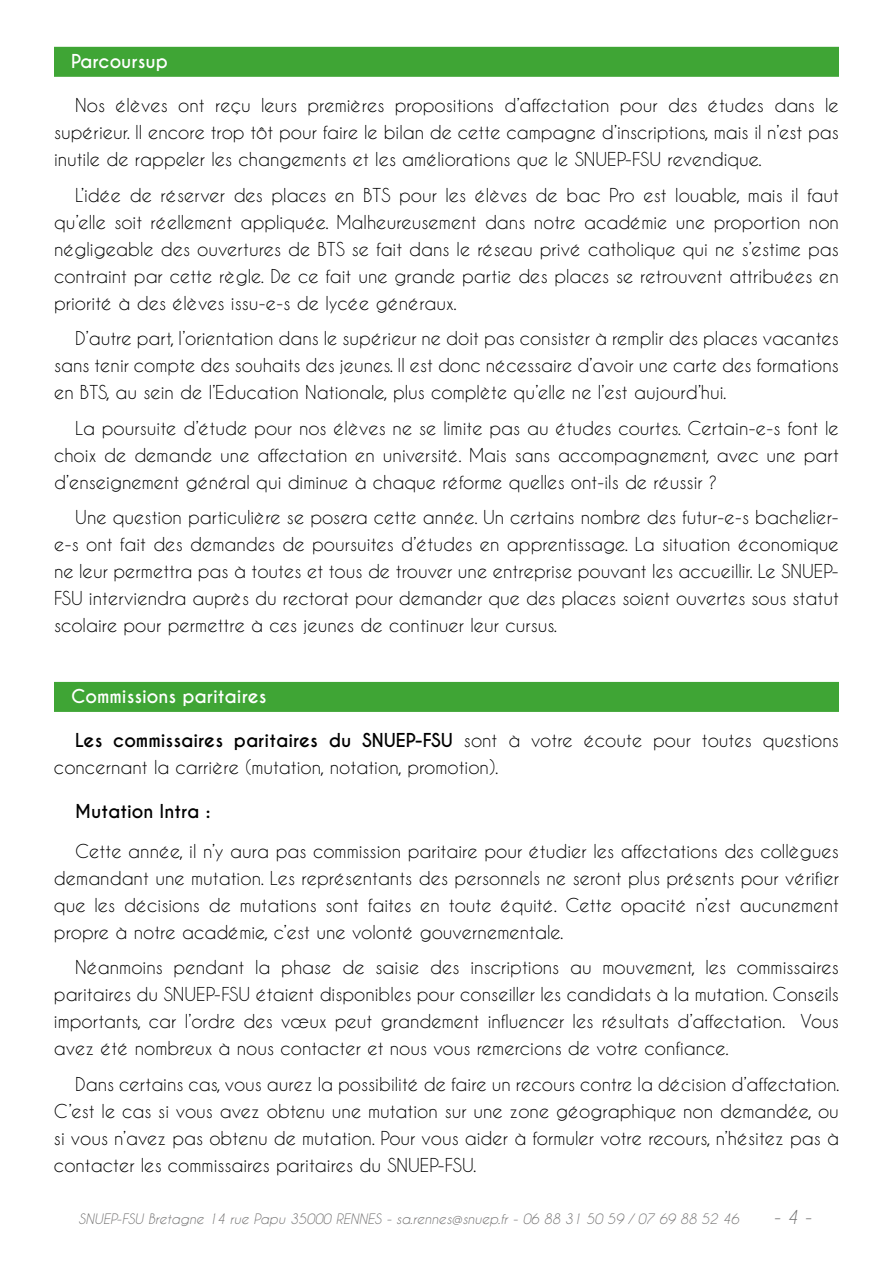
<style>
.page{position:relative;width:893px;height:1263px;background:#fff}
.page>*{position:absolute;margin:0;border:0;box-sizing:border-box;transform-origin:0 0}
.t1{font:18px/27px "Caviar Dreams";color:#000;text-align:justify}
.t2{font:700 18px "Caviar Dreams";color:#fff}
.t3{font:700 18px "Caviar Dreams";color:#000}
.t4{font:italic 18px "Caviar Dreams";color:#706f6f}
.t5{font:italic 13.5px "Caviar Dreams";color:#706f6f}
.s1{font-weight:700}
</style>
<div class="page">
<div style="left:54px;top:47px;width:785px;height:30px;background:#3fa535"></div>
<div style="left:54px;top:682px;width:785px;height:30px;background:#3fa535"></div>
<p class="t2" style="left:71px;top:50px;width:98px">Parcoursup</p>
<p class="t1" style="left:54px;top:92px;width:786px;text-indent:21px">Nos élèves ont reçu leurs premières propositions d’affectation pour des études dans le supérieur. Il encore trop tôt pour faire le bilan de cette campagne d’inscriptions, mais il n’est pas inutile de rappeler les changements et les améliorations que le SNUEP-FSU revendique.</p>
<p class="t1" style="left:54px;top:181px;width:786px;text-indent:21px">L’idée de réserver des places en BTS pour les élèves de bac Pro est louable, mais il faut qu’elle soit réellement appliquée. Malheureusement dans notre académie une proportion non négligeable des ouvertures de BTS se fait dans le réseau privé catholique qui ne s’estime pas contraint par cette règle. De ce fait une grande partie des places se retrouvent attribuées en priorité à des élèves issu-e-s de lycée généraux.</p>
<p class="t1" style="left:54px;top:325px;width:786px;text-indent:21px">D’autre part, l’orientation dans le supérieur ne doit pas consister à remplir des places vacantes sans tenir compte des souhaits des jeunes. Il est donc nécessaire d’avoir une carte des formations en BTS, au sein de l’Education Nationale, plus complète qu’elle ne l’est aujourd’hui.</p>
<p class="t1" style="left:54px;top:414px;width:786px;text-indent:21px">La poursuite d’étude pour nos élèves ne se limite pas au études courtes. Certain-e-s font le choix de demande une affectation en université. Mais sans accompagnement, avec une part d’enseignement général qui diminue à chaque réforme quelles ont-ils de réussir ?</p>
<p class="t1" style="left:54px;top:504px;width:786px;text-indent:21px">Une question particulière se posera cette année. Un certains nombre des futur-e-s bachelier&shy;e-s ont fait des demandes de poursuites d’études en apprentissage. La situation économique ne leur permettra pas à toutes et tous de trouver une entreprise pouvant les accueillir. Le SNUEP-FSU interviendra auprès du rectorat pour demander que des places soient ouvertes sous statut scolaire pour permettre à ces jeunes de continuer leur cursus.</p>
<p class="t2" style="left:71px;top:685px;width:197px">Commissions paritaires</p>
<p class="t1" style="left:54px;top:727px;width:786px;text-indent:21px"><span class="s1">Les commissaires paritaires du SNUEP-FSU</span> sont à votre écoute pour toutes questions concernant la carrière (mutation, notation, promotion).</p>
<p class="t3" style="left:75px;top:800px;width:137px">Mutation Intra :</p>
<p class="t1" style="left:54px;top:837px;width:786px;text-indent:21px">Cette année, il n’y aura pas commission paritaire pour étudier les affectations des collègues demandant une mutation. Les représentants des personnels ne seront plus présents pour vérifier que les décisions de mutations sont faites en toute équité. Cette opacité n’est aucunement propre à notre académie, c’est une volonté gouvernementale.</p>
<p class="t1" style="left:54px;top:954px;width:786px;text-indent:21px">Néanmoins pendant la phase de saisie des inscriptions au mouvement, les commissaires paritaires du SNUEP-FSU étaient disponibles pour conseiller les candidats à la mutation. Conseils importants, car l’ordre des vœux peut grandement influencer les résultats d’affectation. Vous avez été nombreux à nous contacter et nous vous remercions de votre confiance.</p>
<p class="t1" style="left:54px;top:1070px;width:787px;text-indent:21px">Dans certains cas, vous aurez la possibilité de faire un recours contre la décision d’affectation.<br>C’est le cas si vous avez obtenu une mutation sur une zone géographique non demandée, ou si vous n’avez pas obtenu de mutation. Pour vous aider à formuler votre recours, n’hésitez pas à contacter les commissaires paritaires du SNUEP-FSU.</p>
<p class="t5" style="left:79px;top:1211px;width:662px">SNUEP-FSU Bretagne 14 rue Papu 35000 RENNES - sa.rennes@snuep.fr - 06 88 31 50 59 / 07 69 88 52 46</p>
<p class="t4" style="left:773px;top:1207px;width:40px">- 4 -</p>
</div>
